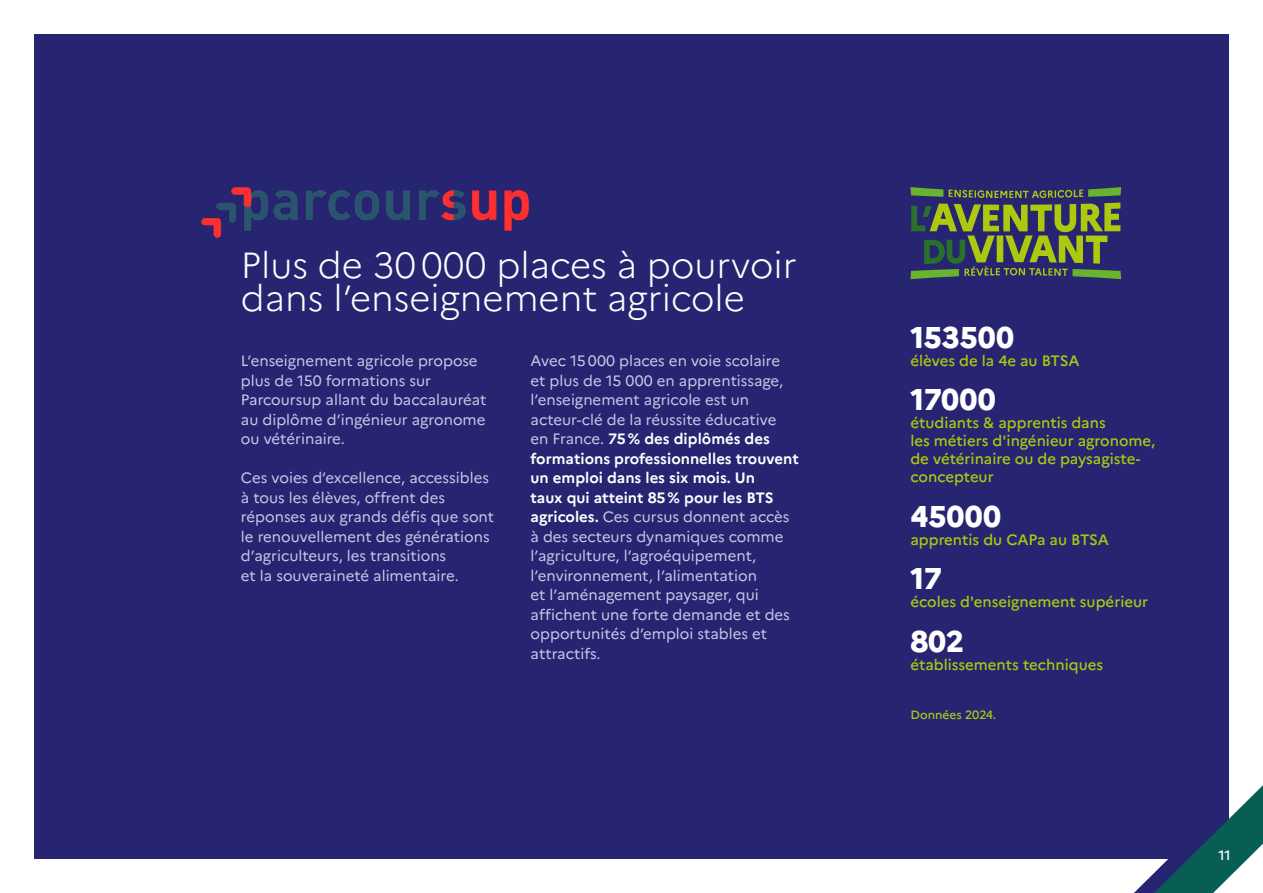
<style>
.page{position:relative;width:1263px;height:893px;background:#fff}
.page>*{position:absolute;margin:0;border:0;box-sizing:border-box;transform-origin:0 0}
.t1{font:300 36.3px/33.8px "Marianne";color:#fff}
.t2{font:800 30px "Marianne";color:#fff}
.t3{font:15px/19.5px "Marianne";color:#c4cce7}
.t4{font:500 15px/18px "Marianne";color:#adc90e}
.t5{font:500 13.5px "Marianne";color:#fff}
.t6{font:500 12px "Marianne";color:#adc90e}
.s1{font-weight:700;color:#fff}
</style>
<div class="page">
<div style="left:34px;top:34px;width:1195px;height:825px;background:#272571"></div>
<img style="left:201px;top:187px;width:329px;height:51px">
<svg style="left:910px;top:187px;width:211px;height:92px"></svg>
<svg style="left:1134px;top:785px;width:129px;height:108px"></svg>
<h1 class="t1" style="left:241px;top:245px;width:557px">Plus de 30 000 places à pourvoir dans l’enseignement agricole</h1>
<p class="t3" style="left:241px;top:350px;width:247px">L’enseignement agricole propose plus de 150 formations sur<br>Parcoursup allant du baccalauréat au diplôme d’ingénieur agronome ou vétérinaire.</p>
<p class="t3" style="left:241px;top:467px;width:255px">Ces voies d’excellence, accessibles à tous les élèves, offrent des réponses aux grands défis que sont le renouvellement des générations d’agriculteurs, les transitions<br>et la souveraineté alimentaire.</p>
<p class="t3" style="left:531px;top:350px;width:270px">Avec 15 000 places en voie scolaire<br>et plus de 15 000 en apprentissage, l’enseignement agricole est un acteur-clé de la réussite éducative<br>en France. <span class="s1">75 % des diplômés des formations professionnelles trouvent un emploi dans les six mois. Un<br>taux qui atteint 85 % pour les BTS agricoles.</span> Ces cursus donnent accès à des secteurs dynamiques comme l’agriculture, l’agroéquipement, l’environnement, l’alimentation<br>et l’aménagement paysager, qui affichent une forte demande et des opportunités d’emploi stables et attractifs.</p>
<h2 class="t2" style="left:910px;top:314px;width:105px">153500</h2>
<p class="t4" style="left:910px;top:350px;width:171px">élèves de la 4e au BTSA</p>
<h2 class="t2" style="left:910px;top:376px;width:87px">17000</h2>
<p class="t4" style="left:910px;top:413px;width:246px">étudiants &amp; apprentis dans<br>les métiers d'ingénieur agronome, de vétérinaire ou de paysagiste&shy;concepteur</p>
<h2 class="t2" style="left:910px;top:493px;width:92px">45000</h2>
<p class="t4" style="left:910px;top:529px;width:200px">apprentis du CAPa au BTSA</p>
<h2 class="t2" style="left:910px;top:555px;width:33px">17</h2>
<p class="t4" style="left:910px;top:592px;width:239px">écoles d'enseignement supérieur</p>
<h2 class="t2" style="left:910px;top:618px;width:55px">802</h2>
<p class="t4" style="left:910px;top:654px;width:194px">établissements techniques</p>
<p class="t6" style="left:910px;top:706px;width:87px">Données 2024.</p>
<p class="t5" style="left:1218px;top:844px;width:14px">11</p>
</div>
